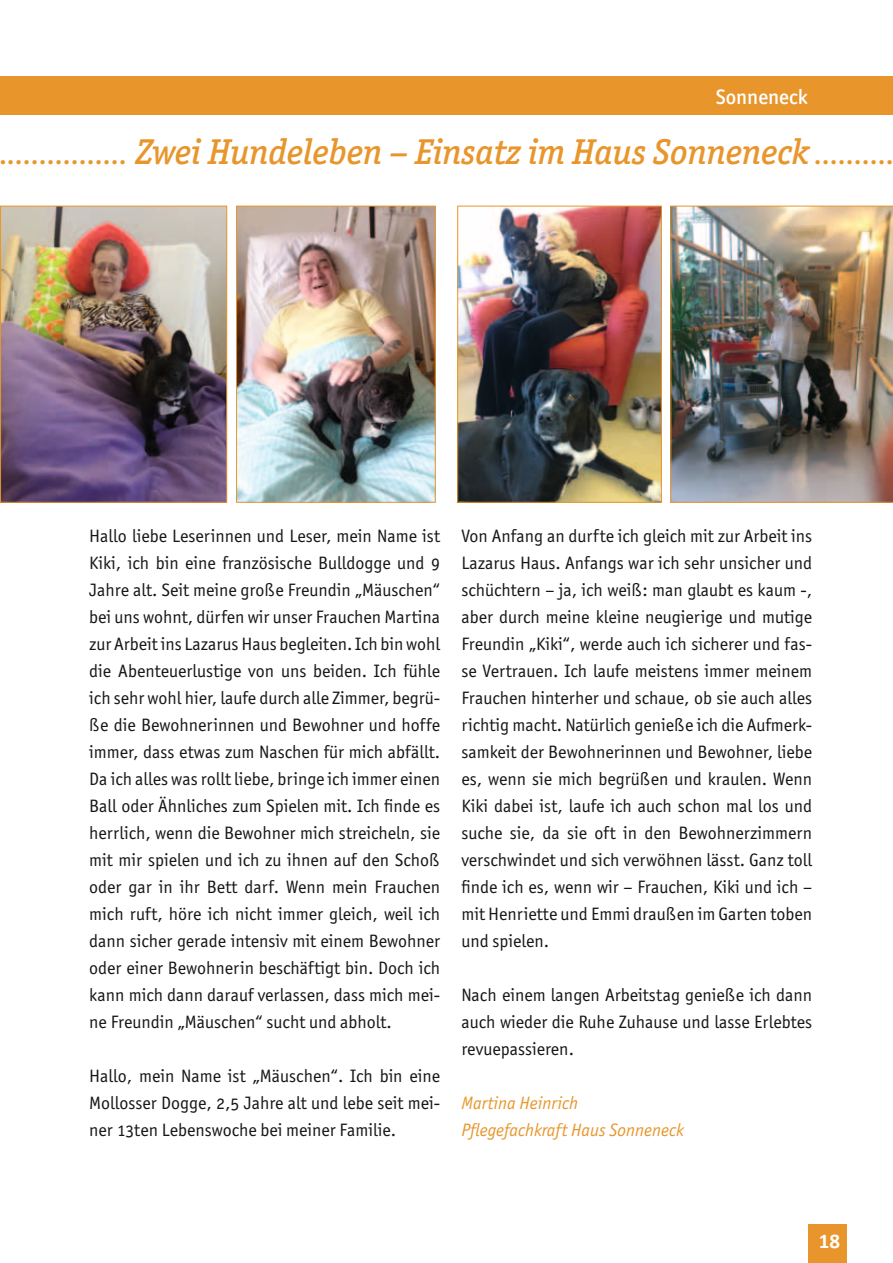
<style>
.page{position:relative;width:893px;height:1263px;background:#fff}
.page>*{position:absolute;margin:0;border:0;box-sizing:border-box;transform-origin:0 0}
.t1{font:36px "Officina Serif ITC Med It";color:#e8962c}
.t2{font:500 21px "Officina Sans ITC";color:#fff}
.t3{font:700 21px "Calibri";color:#fff}
.t4{font:18px/27px "Officina Sans ITC Boo OS";color:#151616;text-align:justify}
.t5{font:18px/27px "Officina Sans ITC Boo It";color:#e8962c}
.s1{font-size:27px}
</style>
<div class="page">
<div style="left:808px;top:1225px;width:39px;height:38px;background:#e8962c"></div>
<img style="left:671px;top:206px;width:222px;height:296px">
<div style="left:1px;top:77px;width:892px;height:38px;background:#e8962c"></div>
<img style="left:2px;top:208px;width:223px;height:292px">
<div style="left:0;top:206px;width:227px;height:296px;border:1px solid #e8962c"></div>
<img style="left:459px;top:208px;width:201px;height:292px">
<div style="left:457px;top:206px;width:205px;height:296px;border:1px solid #e8962c"></div>
<img style="left:238px;top:208px;width:195px;height:292px">
<div style="left:236px;top:206px;width:199px;height:296px;border:1px solid #e8962c"></div>
<p class="t2" style="left:716px;top:84px;width:93px">Sonneneck</p>
<h1 class="t1" style="left:0;top:131px;width:896px"><span class="s1">................</span> Zwei Hundeleben – Einsatz im Haus Sonneneck <span class="s1">..........</span></h1>
<p class="t4" style="left:89px;top:522px;width:352px">Hallo liebe Leserinnen und Leser, mein Name ist Kiki, ich bin eine französische Bulldogge und 9<br>Jahre alt. Seit meine große Freundin „Mäuschen“ bei uns wohnt, dürfen wir unser Frauchen Martina zur Arbeit ins Lazarus Haus begleiten. Ich bin wohl die Abenteuerlustige von uns beiden. Ich fühle ich sehr wohl hier, laufe durch alle Zimmer, begrü&shy;ße die Bewohnerinnen und Bewohner und hoffe immer, dass etwas zum Naschen für mich abfällt.<br>Da ich alles was rollt liebe, bringe ich immer einen Ball oder Ähnliches zum Spielen mit. Ich finde es herrlich, wenn die Bewohner mich streicheln, sie mit mir spielen und ich zu ihnen auf den Schoß oder gar in ihr Bett darf. Wenn mein Frauchen mich ruft, höre ich nicht immer gleich, weil ich dann sicher gerade intensiv mit einem Bewohner oder einer Bewohnerin beschäftigt bin. Doch ich kann mich dann darauf verlassen, dass mich mei&shy;ne Freundin „Mäuschen“ sucht und abholt.</p>
<p class="t4" style="left:89px;top:1062px;width:352px">Hallo, mein Name ist „Mäuschen“. Ich bin eine Mollosser Dogge, 2,5 Jahre alt und lebe seit mei&shy;ner 13ten Lebenswoche bei meiner Familie.</p>
<p class="t4" style="left:461px;top:522px;width:352px">Von Anfang an durfte ich gleich mit zur Arbeit ins Lazarus Haus. Anfangs war ich sehr unsicher und schüchtern – ja, ich weiß: man glaubt es kaum -, aber durch meine kleine neugierige und mutige Freundin „Kiki“, werde auch ich sicherer und fas&shy;se Vertrauen. Ich laufe meistens immer meinem Frauchen hinterher und schaue, ob sie auch alles richtig macht. Natürlich genieße ich die Aufmerk&shy;samkeit der Bewohnerinnen und Bewohner, liebe es, wenn sie mich begrüßen und kraulen. Wenn Kiki dabei ist, laufe ich auch schon mal los und suche sie, da sie oft in den Bewohnerzimmern verschwindet und sich verwöhnen lässt. Ganz toll finde ich es, wenn wir – Frauchen, Kiki und ich – mit Henriette und Emmi draußen im Garten toben und spielen.</p>
<p class="t4" style="left:461px;top:981px;width:352px">Nach einem langen Arbeitstag genieße ich dann auch wieder die Ruhe Zuhause und lasse Erlebtes revuepassieren.</p>
<p class="t5" style="left:461px;top:1089px;width:224px">Martina Heinrich<br>Pflegefachkraft Haus Sonneneck</p>
<p class="t3" style="left:819px;top:1228px;width:23px">18</p>
</div>
